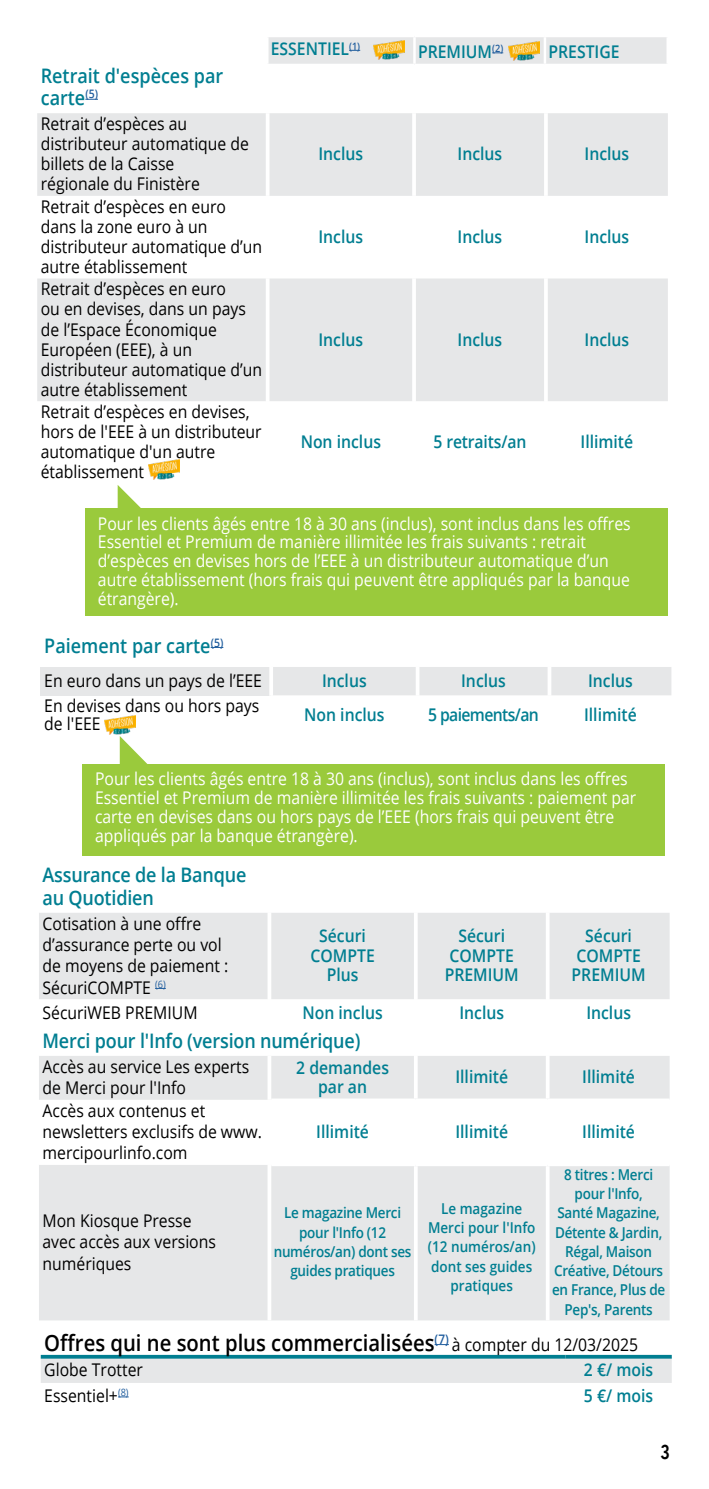
<style>
.page{position:relative;width:709px;height:1489px;background:#fff}
.page>*{position:absolute;margin:0;border:0;box-sizing:border-box;transform-origin:0 0}
.t1{font:600 22.5px "Open Sans";color:#000;scale:.9 1}
.t2{font:600 20px/22.5px "Open Sans";letter-spacing:-.01em;color:#007e91;scale:.9 1}
.t3{font:600 20px "Avenir Next Condensed";color:#000;scale:.95 1}
.t4{font:17.5px/20px "Open Sans";color:#000;scale:.9 1}
.t5{font:17.5px/18.8px "Open Sans";color:#fff;scale:.9 1}
.t6{font:600 17.5px/19.2px "Open Sans";color:#007e91;text-align:center;scale:.9 1}
.t7{font:600 17.5px "Open Sans";letter-spacing:-.04em;color:#007e91;scale:.9 1}
.t8{font:600 15px/19.2px "Open Sans";letter-spacing:-.02em;color:#007e91;text-align:center;scale:.9 1}
.t9{font:600 15px/19.2px "Open Sans";color:#007e91;text-align:center;scale:.9 1}
.s1{font-weight:400;font-size:17.5px}
</style>
<div class="page">
<svg style="left:37px;top:113px;width:229px;height:288px;fill:#e6e7e8"></svg>
<svg style="left:269px;top:113px;width:399px;height:288px;fill:#e6e7e8"></svg>
<hr style="left:412px;top:113px;width:4px;height:83px;background:#fff">
<hr style="left:412px;top:196px;width:4px;height:82px;background:#fff">
<hr style="left:412px;top:278px;width:4px;height:123px;background:#fff">
<hr style="left:544px;top:113px;width:4px;height:83px;background:#fff">
<hr style="left:544px;top:196px;width:4px;height:82px;background:#fff">
<hr style="left:544px;top:278px;width:4px;height:123px;background:#fff">
<svg style="left:85px;top:99px;width:13px;height:1px"></svg>
<img style="left:148px;top:460px;width:31px;height:19px">
<div style="left:268px;top:37px;width:399px;height:27px;background:#e6e7e8"></div>
<img style="left:373px;top:40px;width:32px;height:20px">
<img style="left:508px;top:41px;width:31px;height:20px">
<svg style="left:39px;top:913px;width:228px;height:407px;fill:#e6e7e8"></svg>
<svg style="left:271px;top:913px;width:398px;height:407px;fill:#e6e7e8"></svg>
<svg style="left:267px;top:913px;width:1px;height:86px"></svg>
<svg style="left:267px;top:1056px;width:1px;height:43px"></svg>
<svg style="left:267px;top:1165px;width:1px;height:155px"></svg>
<hr style="left:414px;top:912px;width:4px;height:87px;background:#fff">
<hr style="left:414px;top:999px;width:4px;height:28px;background:#fff">
<hr style="left:414px;top:1027px;width:4px;height:28px;background:#fff">
<hr style="left:414px;top:1055px;width:4px;height:43px;background:#fff">
<hr style="left:414px;top:1100px;width:4px;height:63px;background:#fff">
<hr style="left:414px;top:1166px;width:4px;height:154px;background:#fff">
<hr style="left:546px;top:912px;width:3px;height:87px;background:#fff">
<hr style="left:546px;top:999px;width:3px;height:28px;background:#fff">
<hr style="left:546px;top:1027px;width:3px;height:28px;background:#fff">
<hr style="left:546px;top:1055px;width:3px;height:43px;background:#fff">
<hr style="left:546px;top:1100px;width:3px;height:63px;background:#fff">
<hr style="left:546px;top:1166px;width:3px;height:154px;background:#fff">
<hr style="left:271px;top:1098px;width:145px;height:2px;background:#fff">
<hr style="left:416px;top:1098px;width:131px;height:2px;background:#fff">
<hr style="left:547px;top:1098px;width:122px;height:2px;background:#fff">
<hr style="left:271px;top:1163px;width:145px;height:3px;background:#fff">
<hr style="left:416px;top:1163px;width:131px;height:3px;background:#fff">
<hr style="left:547px;top:1163px;width:122px;height:3px;background:#fff">
<div style="left:85px;top:508px;width:583px;height:108px;background:#9aca3c"></div>
<svg style="left:118px;top:485px;width:23px;height:23px"></svg>
<div style="left:41px;top:667px;width:230px;height:28px;background:#e6e7e8"></div>
<div style="left:273px;top:667px;width:398px;height:28px;background:#e6e7e8"></div>
<hr style="left:269px;top:667px;width:4px;height:28px;background:#fff">
<hr style="left:416px;top:667px;width:3px;height:28px;background:#fff">
<svg style="left:547px;top:667px;width:4px;height:28px"></svg>
<svg style="left:211px;top:647px;width:12px;height:1px"></svg>
<img style="left:105px;top:715px;width:31px;height:19px">
<div style="left:82px;top:764px;width:583px;height:91px;background:#9aca3c"></div>
<svg style="left:120px;top:736px;width:28px;height:28px"></svg>
<div style="left:41px;top:1358px;width:630px;height:24px;background:#e6e7e8"></div>
<svg style="left:41px;top:1354px;width:524px;height:4px;background:#389aa9"></svg>
<svg style="left:565px;top:1354px;width:106px;height:4px"></svg>
<p class="t2" style="left:41px;top:64px;width:204px">Retrait d'espèces par carte<sup>(5)</sup></p>
<p class="t4" style="left:41px;top:113px;width:233px">Retrait d’espèces au distributeur automatique de billets de la Caisse<br>régionale du Finistère</p>
<p class="t4" style="left:41px;top:196px;width:248px">Retrait d’espèces en euro dans la zone euro à un distributeur automatique d’un autre établissement</p>
<p class="t4" style="left:41px;top:279px;width:248px">Retrait d’espèces en euro<br>ou en devises, dans un pays de l’Espace Économique<br>Européen (EEE), à un distributeur automatique d’un autre établissement</p>
<p class="t4" style="left:41px;top:401px;width:247px">Retrait d’espèces en devises, hors de l'EEE à un distributeur automatique d'un autre établissement</p>
<p class="t6" style="left:271px;top:39px;width:101px">ESSENTIEL<sup>(1)</sup></p>
<p class="t6" style="left:418px;top:42px;width:96px">PREMIUM<sup>(2)</sup></p>
<p class="t6" style="left:548px;top:42px;width:81px">PRESTIGE</p>
<p class="t6" style="left:318px;top:144px;width:51px">Inclus</p>
<p class="t6" style="left:457px;top:144px;width:51px">Inclus</p>
<p class="t6" style="left:584px;top:144px;width:51px">Inclus</p>
<p class="t6" style="left:318px;top:226px;width:51px">Inclus</p>
<p class="t6" style="left:457px;top:226px;width:51px">Inclus</p>
<p class="t6" style="left:584px;top:226px;width:51px">Inclus</p>
<p class="t6" style="left:318px;top:329px;width:51px">Inclus</p>
<p class="t6" style="left:457px;top:329px;width:51px">Inclus</p>
<p class="t6" style="left:584px;top:329px;width:51px">Inclus</p>
<p class="t6" style="left:301px;top:432px;width:91px">Non inclus</p>
<p class="t6" style="left:433px;top:432px;width:105px">5 retraits/an</p>
<p class="t6" style="left:580px;top:432px;width:60px">Illimité</p>
<p class="t5" style="left:98px;top:513px;width:593px">Pour les clients âgés entre 18 à 30 ans (inclus), sont inclus dans les offres Essentiel et Premium de manière illimitée les frais suivants : retrait d’espèces en devises hors de l’EEE à un distributeur automatique d’un autre établissement (hors frais qui peuvent être appliqués par la banque étrangère).</p>
<p class="t2" style="left:44px;top:634px;width:200px">Paiement par carte<sup>(5)</sup></p>
<p class="t4" style="left:44px;top:670px;width:243px">En euro dans un pays de l’EEE</p>
<p class="t6" style="left:322px;top:670px;width:51px">Inclus</p>
<p class="t6" style="left:461px;top:670px;width:51px">Inclus</p>
<p class="t6" style="left:588px;top:670px;width:51px">Inclus</p>
<p class="t4" style="left:44px;top:696px;width:240px;line-height:17.5px">En devises dans ou hors pays de l'EEE</p>
<p class="t6" style="left:304px;top:704px;width:91px">Non inclus</p>
<p class="t7" style="left:428px;top:702px;width:124px">5 paiements/an</p>
<p class="t6" style="left:584px;top:704px;width:60px">Illimité</p>
<p class="t5" style="left:95px;top:769px;width:603px">Pour les clients âgés entre 18 à 30 ans (inclus), sont inclus dans les offres Essentiel et Premium de manière illimitée les frais suivants : paiement par carte en devises dans ou hors pays de l’EEE (hors frais qui peuvent être appliqués par la banque étrangère).</p>
<p class="t2" style="left:43px;top:863px;width:228px">Assurance de la Banque au Quotidien</p>
<p class="t4" style="left:43px;top:912px;width:208px;line-height:21.2px">Cotisation à une offre d’assurance perte ou vol de moyens de paiement :<br>SécuriCOMPTE <sup>(6)</sup></p>
<p class="t6" style="left:310px;top:926px;width:73px">Sécuri<br>COMPTE<br>Plus</p>
<p class="t6" style="left:444px;top:926px;width:84px">Sécuri<br>COMPTE<br>PREMIUM</p>
<p class="t6" style="left:571px;top:926px;width:84px">Sécuri<br>COMPTE<br>PREMIUM</p>
<p class="t4" style="left:43px;top:1002px;width:174px">SécuriWEB PREMIUM</p>
<p class="t6" style="left:302px;top:1002px;width:91px">Non inclus</p>
<p class="t6" style="left:459px;top:1002px;width:51px">Inclus</p>
<p class="t6" style="left:586px;top:1002px;width:51px">Inclus</p>
<p class="t2" style="left:43px;top:1028px;width:355px">Merci pour l'Info (version numérique)</p>
<p class="t4" style="left:43px;top:1055px;width:231px;line-height:21.2px">Accès au service Les experts de Merci pour l'Info</p>
<p class="t6" style="left:296px;top:1057px;width:105px">2 demandes par an</p>
<p class="t6" style="left:455px;top:1067px;width:60px">Illimité</p>
<p class="t6" style="left:582px;top:1067px;width:60px">Illimité</p>
<p class="t4" style="left:43px;top:1099px;width:245px;line-height:21.2px">Accès aux contenus et newsletters exclusifs de www. mercipourlinfo.com</p>
<p class="t6" style="left:316px;top:1121px;width:60px">Illimité</p>
<p class="t6" style="left:455px;top:1121px;width:60px">Illimité</p>
<p class="t6" style="left:582px;top:1121px;width:60px">Illimité</p>
<p class="t4" style="left:43px;top:1209px;width:194px;line-height:21.2px">Mon Kiosque Presse avec accès aux versions numériques</p>
<p class="t8" style="left:274px;top:1202px;width:155px">Le magazine Merci pour l'Info (12 numéros/an) dont ses guides pratiques</p>
<p class="t9" style="left:428px;top:1198px;width:121px">Le magazine<br>Merci pour l'Info (12 numéros/an) dont ses guides pratiques</p>
<p class="t8" style="left:552px;top:1164px;width:127px">8 titres : Merci pour l'Info,<br>Santé Magazine,<br>Détente &amp; Jardin,<br>Régal, Maison<br>Créative, Détours en France, Plus de<br>Pep's, Parents</p>
<p class="t1" style="left:44px;top:1327px;width:661px">Offres qui ne sont plus commercialisées<sup>(7)</sup> <span class="s1">à compter du 12/03/2025</span></p>
<p class="t4" style="left:44px;top:1358px;width:111px">Globe Trotter</p>
<p class="t6" style="left:584px;top:1359px;width:78px">2 €/ mois</p>
<p class="t4" style="left:44px;top:1384px;width:95px">Essentiel+<sup>(8)</sup></p>
<p class="t6" style="left:584px;top:1385px;width:78px">5 €/ mois</p>
<p class="t3" style="left:660px;top:1434px;width:11px">3</p>
</div>
